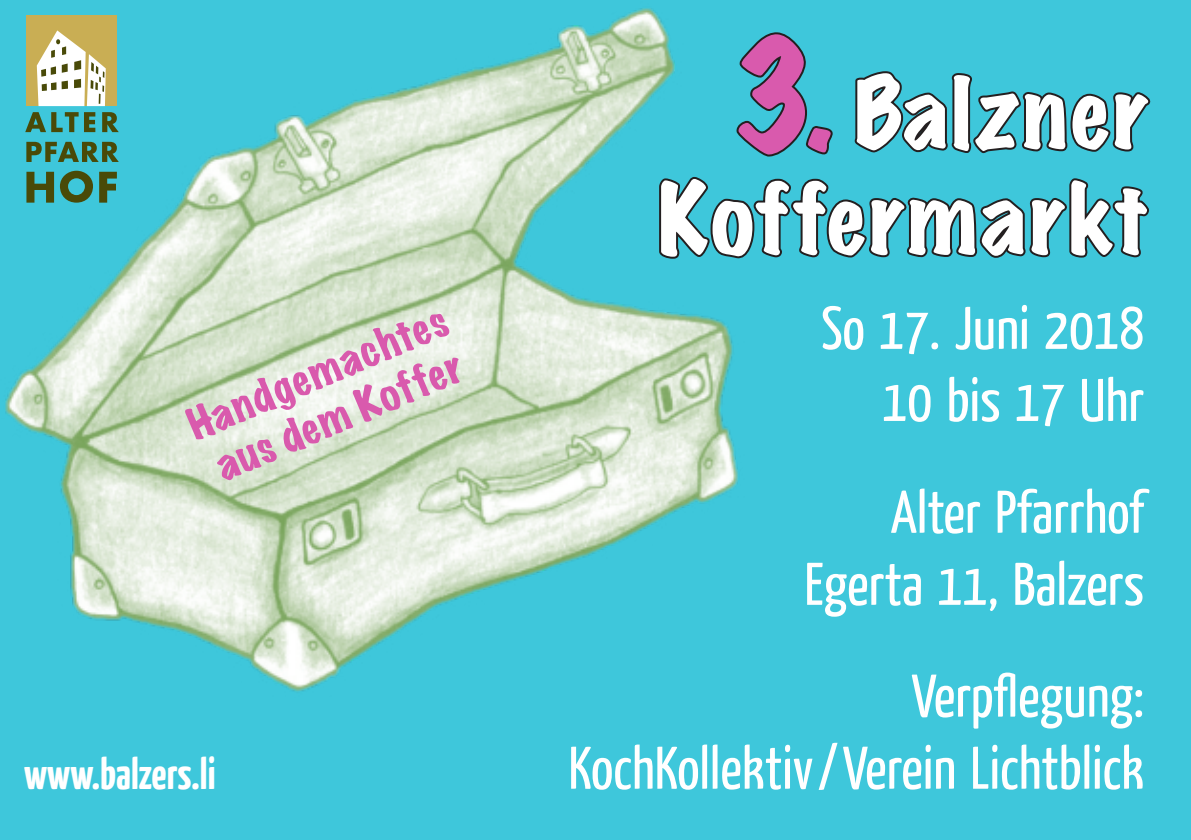
<style>
.page{position:relative;width:1191px;height:840px;background:#fff}
.page>*{position:absolute;margin:0;border:0;box-sizing:border-box;transform-origin:0 0}
.t1{font:expanded 88px "Marker Felt";letter-spacing:.035em;color:#fff}
.t2{font:60px/72px "Yanone Kaffeesatz";color:#fff;text-align:right}
.t3{font:700 44px "Yanone Kaffeesatz";color:#fff}
.t4{font:expanded 40px "Marker Felt";color:#d95aad}
.s1{font-size:134px;color:#d95aad}
</style>
<div class="page">
<div style="left:0;top:0;width:1191px;height:839px;background:#3ec7db"></div>
<img style="left:5px;top:8px;width:733px;height:684px">
<svg style="left:656px;top:30px;width:495px;height:231px"></svg>
<p class="t4" style="left:177px;top:397px;width:279px;rotate:-23deg">Handgemachtes</p>
<p class="t4" style="left:205px;top:438px;width:265px;rotate:-23deg">aus dem Koffer</p>
<p class="t3" style="left:24px;top:744px;width:193px">www.balzers.li</p>
<p class="t1" style="left:729px;top:44px;width:421px"><span class="s1">3.</span> Balzner</p>
<p class="t1" style="left:658px;top:149px;width:492px">Koffermarkt</p>
<p class="t2" style="left:821px;top:289px;width:324px">So 17. Juni 2018</p>
<p class="t2" style="left:882px;top:361px;width:263px">10 bis 17 Uhr</p>
<p class="t2" style="left:890px;top:473px;width:255px">Alter Pfarrhof</p>
<p class="t2" style="left:804px;top:545px;width:341px">Egerta 11, Balzers</p>
<p class="t2" style="left:568px;top:657px;width:577px">Verpflegung:<br>KochKollektiv / Verein Lichtblick</p>
</div>
